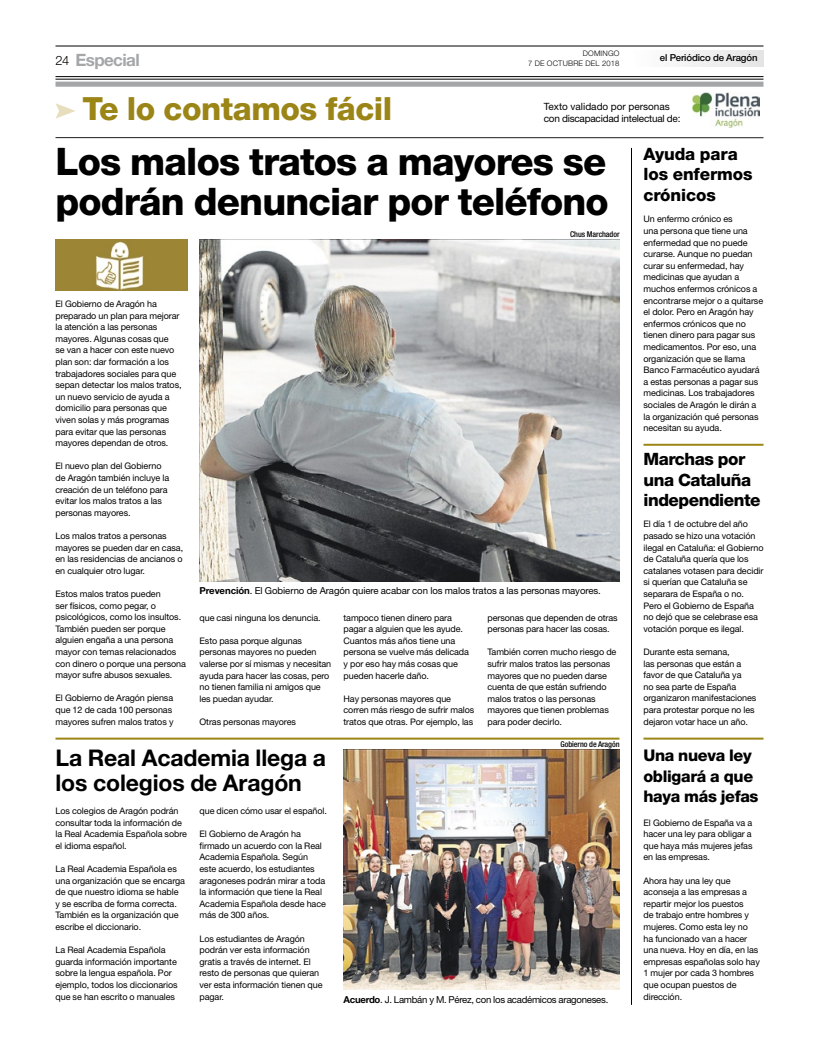
<style>
.page{position:relative;width:819px;height:1049px;background:#fff}
.page>*{position:absolute;margin:0;border:0;box-sizing:border-box;transform-origin:0 0}
.t1{font:800 38px/40px "Helvetica Neue LT Std";letter-spacing:-.025em;color:#000}
.t2{font:800 32px "Helvetica Neue LT Std";letter-spacing:-.015em;color:#9b8517}
.t3{font:700 23px/25px "Helvetica Neue LT Std";letter-spacing:-.005em;color:#000}
.t4{font:800 17px/20.4px "Helvetica Neue LT Std";letter-spacing:-.025em;color:#000}
.t5{font:800 17px/20.4px "Helvetica Neue LT Std";letter-spacing:-.005em;color:#000}
.t6{font:700 17px "Helvetica Neue LT Std";letter-spacing:-.035em;color:#a5a6a8}
.t7{font:800 16.1px/20.4px "Helvetica Neue LT Std";letter-spacing:-.02em;color:#000}
.t8{font:10px/12px "Helvetica Neue LT Std";letter-spacing:-.025em;color:#000}
.t9{font:9.6px "Helvetica Neue LT Std";letter-spacing:-.01em;color:#000}
.t10{font:9.6px "Helvetica Neue LT Std";letter-spacing:-.03em;color:#000}
.t11{font:500 9.6px "Helvetica Neue LT Std";letter-spacing:-.015em;color:#000}
.t12{font:9px/11.6px "Helvetica Neue LT Std";letter-spacing:-.01em;color:#000}
.t13{font:500 condensed 8px "Helvetica Neue LT Std";letter-spacing:-.005em;color:#000}
.t14{font:300 7.6px "Helvetica Neue";letter-spacing:.025em;color:#000}
.s1{font-family:"Helvetica Neue";font-weight:300;font-size:12.9px;color:#000}
.s2{font-weight:700}
</style>
<div class="page">
<img style="left:200px;top:240px;width:419px;height:342px">
<svg style="left:56px;top:103px;width:19px;height:16px"></svg>
<hr style="left:56px;top:137px;width:708px;height:1px;background:#1e1c20">
<hr style="left:56px;top:737px;width:564px;height:2px;background:#9b8517">
<img style="left:56px;top:240px;width:132px;height:51px">
<img style="left:692px;top:92px;width:67px;height:36px">
<hr style="left:56px;top:76px;width:708px;height:1px;background:#000">
<hr style="left:56px;top:79px;width:708px;height:1px;background:#000">
<div style="left:56px;top:82px;width:708px;height:5px;background:#a5a6a8"></div>
<hr style="left:56px;top:46px;width:708px;height:1px;background:#000">
<img style="left:344px;top:750px;width:276px;height:240px">
<hr style="left:631px;top:148px;width:1px;height:857px;background:#000">
<hr style="left:643px;top:444px;width:121px;height:2px;background:#9b8517">
<hr style="left:643px;top:737px;width:121px;height:2px;background:#9b8517">
<p class="t14" style="left:583px;top:49px;width:38px">DOMINGO</p>
<p class="t6" style="left:56px;top:50px;width:86px"><span class="s1">24</span> Especial</p>
<p class="t11" style="left:660px;top:52px;width:99px">el Periódico de Aragón</p>
<p class="t14" style="left:528px;top:59px;width:93px">7 DE OCTUBRE DEL 2018</p>
<p class="t2" style="left:82px;top:89px;width:311px">Te lo contamos fácil</p>
<p class="t8" style="left:544px;top:101px;width:138px">Texto validado por personas con discapacidad intelectual de:</p>
<p class="t1" style="left:56px;top:141px;width:555px">Los malos tratos a mayores se podrán denunciar por teléfono</p>
<p class="t13" style="left:570px;top:230px;width:51px">Chus Marchador</p>
<p class="t12" style="left:56px;top:298px;width:128px">El Gobierno de Aragón ha preparado un plan para mejorar la atención a las personas mayores. Algunas cosas que<br>se van a hacer con este nuevo plan son: dar formación a los trabajadores sociales para que sepan detectar los malos tratos, un nuevo servicio de ayuda a domicilio para personas que viven solas y más programas para evitar que las personas mayores dependan de otros.</p>
<p class="t12" style="left:56px;top:460px;width:115px">El nuevo plan del Gobierno de Aragón también incluye la creación de un teléfono para evitar los malos tratos a las personas mayores.</p>
<p class="t12" style="left:56px;top:530px;width:129px">Los malos tratos a personas mayores se pueden dar en casa, en las residencias de ancianos o en cualquier otro lugar.</p>
<p class="t12" style="left:56px;top:588px;width:132px">Estos malos tratos pueden<br>ser físicos, como pegar, o psicológicos, como los insultos.<br>También pueden ser porque alguien engaña a una persona mayor con temas relacionados con dinero o porque una persona mayor sufre abusos sexuales.</p>
<p class="t12" style="left:56px;top:692px;width:120px">El Gobierno de Aragón piensa que 12 de cada 100 personas mayores sufren malos tratos y</p>
<p class="t9" style="left:200px;top:585px;width:403px"><span class="s2">Prevención</span>. El Gobierno de Aragón quiere acabar con los malos tratos a las personas mayores.</p>
<p class="t12" style="left:200px;top:611px;width:123px">que casi ninguna los denuncia.</p>
<p class="t12" style="left:200px;top:635px;width:133px">Esto pasa porque algunas personas mayores no pueden valerse por sí mismas y necesitan ayuda para hacer las cosas, pero no tienen familia ni amigos que les puedan ayudar.</p>
<p class="t12" style="left:200px;top:716px;width:98px">Otras personas mayores</p>
<p class="t12" style="left:344px;top:611px;width:127px">tampoco tienen dinero para pagar a alguien que les ayude.<br>Cuantos más años tiene una persona se vuelve más delicada y por eso hay más cosas que pueden hacerle daño.</p>
<p class="t12" style="left:344px;top:693px;width:132px">Hay personas mayores que corren más riesgo de sufrir malos tratos que otras. Por ejemplo, las</p>
<p class="t12" style="left:488px;top:611px;width:132px">personas que dependen de otras personas para hacer las cosas.</p>
<p class="t12" style="left:488px;top:646px;width:130px">También corren mucho riesgo de sufrir malos tratos las personas mayores que no pueden darse cuenta de que están sufriendo malos tratos o las personas mayores que tienen problemas para poder decirlo.</p>
<p class="t3" style="left:56px;top:745px;width:272px">La Real Academia llega a los colegios de Aragón</p>
<p class="t12" style="left:56px;top:805px;width:133px">Los colegios de Aragón podrán consultar toda la información de la Real Academia Española sobre el idioma español.</p>
<p class="t12" style="left:56px;top:863px;width:131px">La Real Academia Española es una organización que se encarga de que nuestro idioma se hable y se escriba de forma correcta.<br>También es la organización que escribe el diccionario.</p>
<p class="t12" style="left:56px;top:944px;width:124px">La Real Academia Española guarda información importante sobre la lengua española. Por ejemplo, todos los diccionarios que se han escrito o manuales</p>
<p class="t12" style="left:200px;top:805px;width:129px">que dicen cómo usar el español.</p>
<p class="t12" style="left:200px;top:828px;width:128px">El Gobierno de Aragón ha firmado un acuerdo con la Real<br>Academia Española. Según este acuerdo, los estudiantes aragoneses podrán mirar a toda la información que tiene la Real<br>Academia Española desde hace más de 300 años.</p>
<p class="t12" style="left:200px;top:932px;width:125px">Los estudiantes de Aragón podrán ver esta información gratis a través de internet. El resto de personas que quieran ver esta información tienen que pagar.</p>
<p class="t13" style="left:561px;top:740px;width:60px">Gobierno de Aragón</p>
<p class="t10" style="left:344px;top:993px;width:266px"><span class="s2">Acuerdo</span>. J. Lambán y M. Pérez, con los académicos aragoneses.</p>
<p class="t5" style="left:643px;top:144px;width:111px">Ayuda para los enfermos crónicos</p>
<p class="t12" style="left:643px;top:213px;width:121px">Un enfermo crónico es<br>una persona que tiene una enfermedad que no puede curarse. Aunque no puedan curar su enfermedad, hay medicinas que ayudan a muchos enfermos crónicos a encontrarse mejor o a quitarse el dolor. Pero en Aragón hay enfermos crónicos que no tienen dinero para pagar sus medicamentos. Por eso, una organización que se llama<br>Banco Farmacéutico ayudará a estas personas a pagar sus medicinas. Los trabajadores sociales de Aragón le dirán a la organización qué personas necesitan su ayuda.</p>
<p class="t4" style="left:643px;top:449px;width:119px">Marchas por una Cataluña independiente</p>
<p class="t12" style="left:643px;top:518px;width:122px">El día 1 de octubre del año pasado se hizo una votación ilegal en Cataluña: el Gobierno de Cataluña quería que los catalanes votasen para decidir si querían que Cataluña se separara de España o no.<br>Pero el Gobierno de España no dejó que se celebrase esa votación porque es ilegal.</p>
<p class="t12" style="left:643px;top:646px;width:114px">Durante esta semana,<br>las personas que están a favor de que Cataluña ya<br>no sea parte de España organizaron manifestaciones para protestar porque no les dejaron votar hace un año.</p>
<p class="t7" style="left:643px;top:745px;width:117px">Una nueva ley obligará a que haya más jefas</p>
<p class="t12" style="left:643px;top:816px;width:111px;text-align:justify">El Gobierno de España va a hacer una ley para obligar a que haya más mujeres jefas en las empresas.</p>
<p class="t12" style="left:643px;top:874px;width:118px">Ahora hay una ley que aconseja a las empresas a repartir mejor los puestos<br>de trabajo entre hombres y mujeres. Como esta ley no ha funcionado van a hacer una nueva. Hoy en día, en las empresas españolas solo hay<br>1 mujer por cada 3 hombres que ocupan puestos de dirección.</p>
</div>
